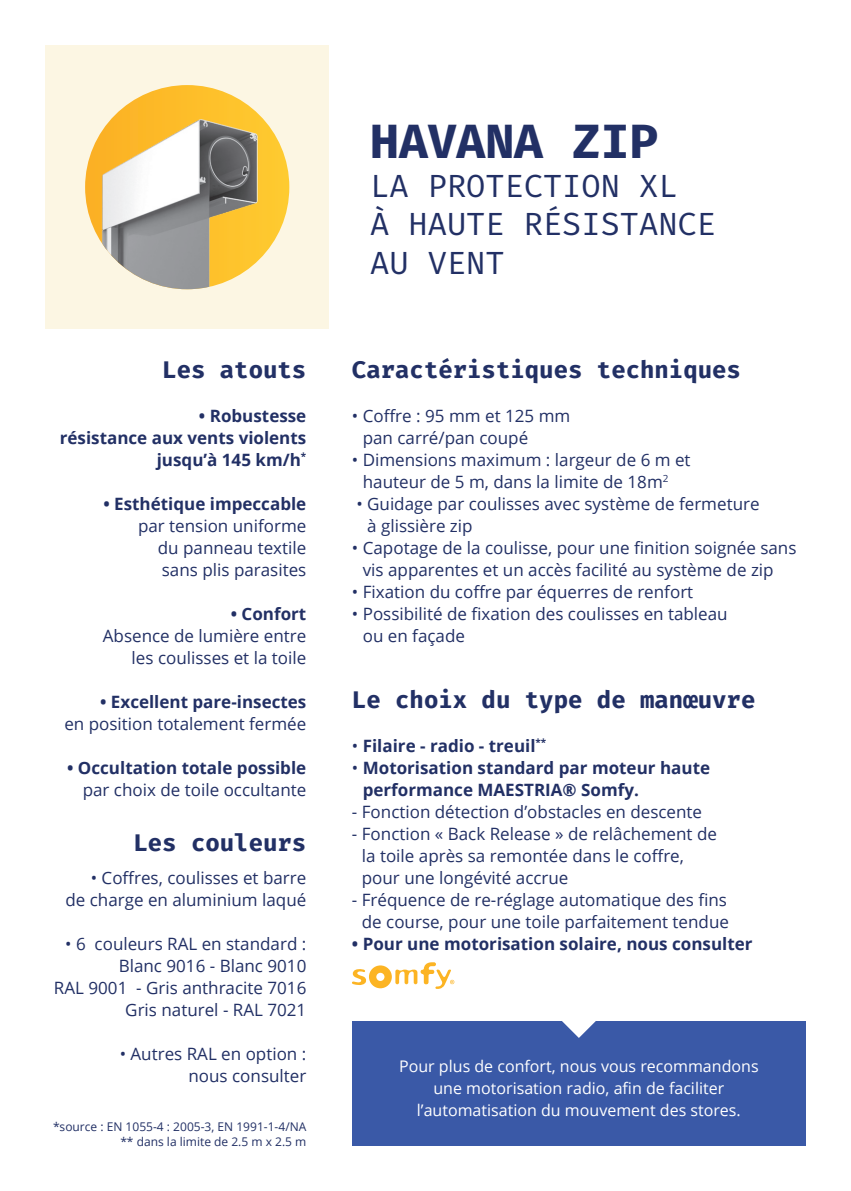
<style>
.page{position:relative;width:851px;height:1191px;background:#fff}
.page>*{position:absolute;margin:0;border:0;box-sizing:border-box;transform-origin:0 0}
.t1{font:700 48px "Fira Mono";color:#223065}
.t2{font:32px/38.4px "Fira Mono";color:#223065}
.t3{font:700 24px "Fira Mono";color:#223065}
.t4{font:17px/22px "Open Sans";color:#223065}
.t5{font:700 17px/22px "Open Sans";color:#223065;text-align:right}
.t6{font:16px/22px "Open Sans";color:#fff;text-align:center}
.t7{font:12px "Open Sans";color:#223065}
.s1{font-weight:400}
</style>
<div class="page">
<svg style="left:352px;top:962px;width:102px;height:27px"></svg>
<div style="left:45px;top:45px;width:284px;height:284px;background:#fcf6e3"></div>
<div style="left:352px;top:1020px;width:453px;height:125px;background:#3a59a7"></div>
<svg style="left:561px;top:1020px;width:35px;height:18px"></svg>
<img style="left:85px;top:85px;width:194px;height:204px">
<p class="t3" style="left:162px;top:352px;width:145px">Les atouts</p>
<p class="t5" style="left:199px;top:404px;width:109px">• Robustesse</p>
<p class="t5" style="left:60px;top:426px;width:248px">résistance aux vents violents jusqu’à 145 km/h<sup>*</sup></p>
<p class="t5" style="left:103px;top:492px;width:204px">• Esthétique impeccable</p>
<p class="t4" style="left:138px;top:514px;width:170px;text-align:right">par tension uniforme du panneau textile</p>
<p class="t4" style="left:162px;top:558px;width:146px">sans plis parasites</p>
<p class="t5" style="left:231px;top:602px;width:77px">• Confort</p>
<p class="t4" style="left:103px;top:624px;width:205px;text-align:right">Absence de lumière entre les coulisses et la toile</p>
<p class="t5" style="left:100px;top:690px;width:208px">• Excellent pare-insectes</p>
<p class="t4" style="left:64px;top:712px;width:243px">en position totalement fermée</p>
<p class="t5" style="left:67px;top:756px;width:241px">• Occultation totale possible</p>
<p class="t4" style="left:83px;top:778px;width:225px">par choix de toile occultante</p>
<p class="t3" style="left:133px;top:825px;width:174px">Les couleurs</p>
<p class="t4" style="left:65px;top:866px;width:242px;text-align:right">• Coffres, coulisses et barre<br>de charge en aluminium laqué</p>
<p class="t4" style="left:65px;top:932px;width:243px;text-align:right">• 6 couleurs RAL en standard :<br>Blanc 9016 - Blanc 9010</p>
<p class="t4" style="left:54px;top:976px;width:254px">RAL 9001 - Gris anthracite 7016</p>
<p class="t4" style="left:125px;top:998px;width:182px">Gris naturel - RAL 7021</p>
<p class="t4" style="left:120px;top:1042px;width:188px;text-align:right">• Autres RAL en option : nous consulter</p>
<p class="t7" style="left:53px;top:1118px;width:255px">*source : EN 1055-4 : 2005-3, EN 1991-1-4/NA</p>
<p class="t7" style="left:120px;top:1133px;width:187px">** dans la limite de 2.5 m x 2.5 m</p>
<p class="t1" style="left:370px;top:108px;width:289px">HAVANA ZIP</p>
<p class="t2" style="left:370px;top:169px;width:309px">LA PROTECTION XL</p>
<p class="t2" style="left:370px;top:207px;width:347px">À HAUTE RÉSISTANCE<br>AU VENT</p>
<p class="t3" style="left:352px;top:352px;width:390px">Caractéristiques techniques</p>
<p class="t4" style="left:363px;top:404px;width:209px;text-indent:-11px">• Coffre : 95 mm et 125 mm pan carré/pan coupé</p>
<p class="t4" style="left:363px;top:448px;width:329px;text-indent:-11px">• Dimensions maximum : largeur de 6 m et hauteur de 5 m, dans la limite de 18m<sup>2</sup></p>
<p class="t4" style="left:367px;top:492px;width:394px;text-indent:-11px">• Guidage par coulisses avec système de fermeture à glissière zip</p>
<p class="t4" style="left:363px;top:536px;width:435px;text-indent:-11px">• Capotage de la coulisse, pour une finition soignée sans vis apparentes et un accès facilité au système de zip</p>
<p class="t4" style="left:352px;top:580px;width:343px">• Fixation du coffre par équerres de renfort</p>
<p class="t4" style="left:363px;top:602px;width:366px;text-indent:-11px">• Possibilité de fixation des coulisses en tableau ou en façade</p>
<p class="t3" style="left:352px;top:682px;width:405px">Le choix du type de manœuvre</p>
<p class="t5" style="left:352px;top:734px;width:196px"><span class="s1">•</span> Filaire - radio - treuil<sup>**</sup></p>
<p class="t5" style="left:363px;top:756px;width:349px;text-align:left;text-indent:-11px"><span class="s1">•</span> Motorisation standard par moteur haute performance MAESTRIA® Somfy.</p>
<p class="t4" style="left:352px;top:800px;width:351px">- Fonction détection d’obstacles en descente</p>
<p class="t4" style="left:362px;top:822px;width:356px;text-indent:-10px">- Fonction « Back Release » de relâchement de la toile après sa remontée dans le coffre, pour une longévité accrue</p>
<p class="t4" style="left:352px;top:888px;width:378px;text-align:center">- Fréquence de re-réglage automatique des fins de course, pour une toile parfaitement tendue</p>
<p class="t5" style="left:352px;top:932px;width:402px">• Pour une motorisation solaire, nous consulter</p>
<p class="t6" style="left:399px;top:1055px;width:361px">Pour plus de confort, nous vous recommandons une motorisation radio, afin de faciliter l’automatisation du mouvement des stores.</p>
</div>
